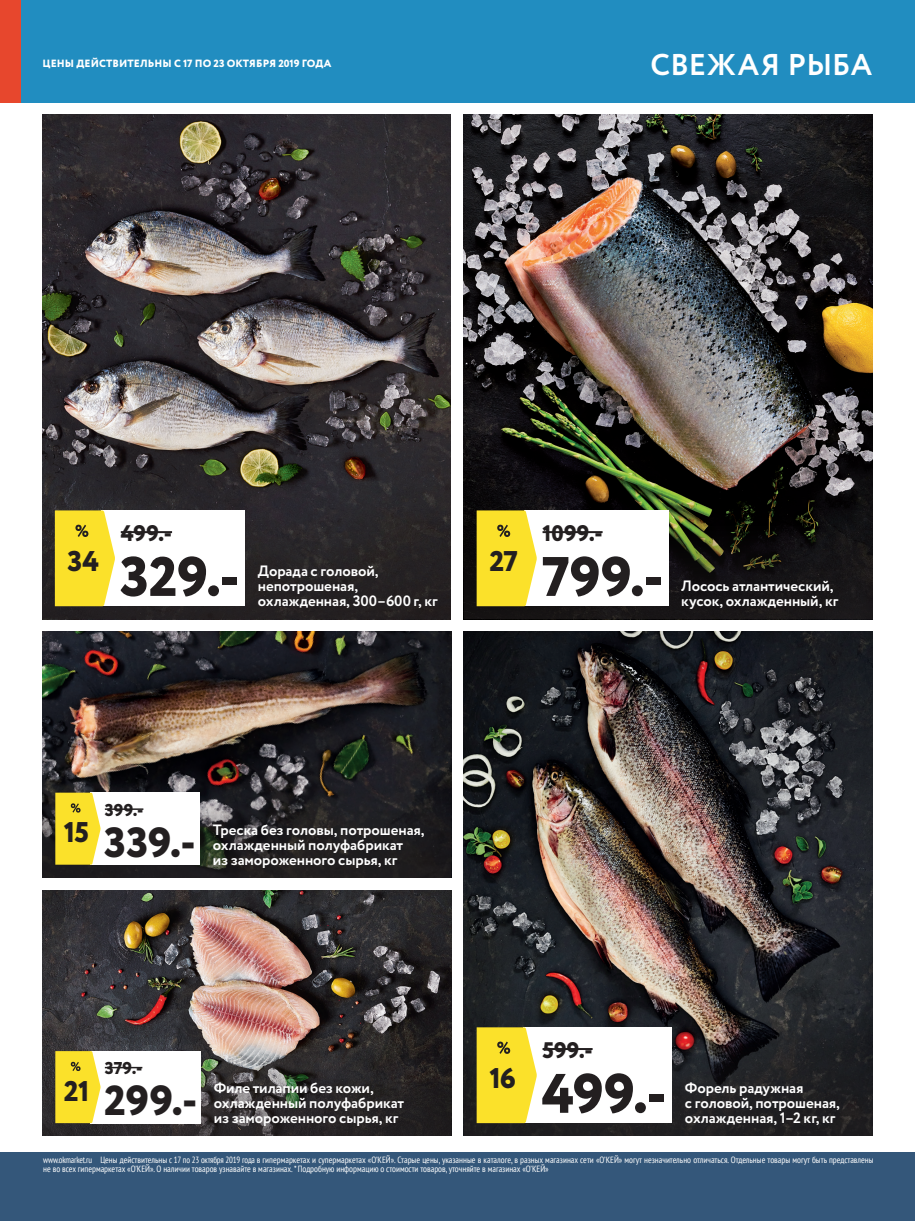
<style>
.page{position:relative;width:915px;height:1221px;background:#fff}
.page>*{position:absolute;margin:0;border:0;box-sizing:border-box;transform-origin:0 0}
.fresh_dominant_red{font:800 55.5px "Circe";letter-spacing:-.005em;color:#231f20}
.fresh_red{font:800 42px "Circe";letter-spacing:-.005em;color:#231f20}
.t1{font:700 30px "Circe";letter-spacing:.005em;color:#fff}
.fresh_discount{font:800 28.5px "Circe";letter-spacing:-.025em;color:#231f20}
.fresh_dominant_black{font:800 22.5px "Circe";letter-spacing:.01em;color:#231f20}
.fresh_black{font:800 17.1px "Circe";color:#231f20}
.fresh_dominant_text{font:700 15px/15px "Circe";letter-spacing:-.005em;color:#fff}
.t2{font:800 10.5px "Circe";letter-spacing:.01em;color:#fff}
.t3{font:condensed 9px/9px "PT Sans";color:#fff;scale:.95 1}
</style>
<div class="page">
<div style="left:0;top:1152px;width:21px;height:68px;background:#34577a"></div>
<div style="left:21px;top:1152px;width:893px;height:68px;background:#34577a"></div>
<div style="left:21px;top:0;width:893px;height:102px;background:#218dc0"></div>
<div style="left:0;top:0;width:21px;height:102px;background:#e7472d"></div>
<img style="left:42px;top:115px;width:408px;height:405px">
<div style="left:42px;top:520px;width:408px;height:99px;background:#231f20"></div>
<div style="left:102px;top:510px;width:143px;height:96px;background:#fff"></div>
<hr style="left:121px;top:531px;width:51px;height:2px;background:#231f20">
<svg style="left:55px;top:510px;width:60px;height:96px;background:#f7e03d"></svg>
<img style="left:43px;top:631px;width:408px;height:161px">
<svg style="left:43px;top:792px;width:408px;height:85px;background:#262426"></svg>
<div style="left:91px;top:792px;width:109px;height:72px;background:#fff"></div>
<hr style="left:105px;top:808px;width:38px;height:1px;background:#231f20">
<svg style="left:55px;top:792px;width:45px;height:72px;background:#f5de3b"></svg>
<img style="left:43px;top:890px;width:408px;height:160px">
<svg style="left:43px;top:1050px;width:408px;height:85px;background:#353333"></svg>
<div style="left:91px;top:1051px;width:110px;height:72px;background:#fff"></div>
<hr style="left:105px;top:1066px;width:37px;height:2px;background:#231f20">
<svg style="left:55px;top:1051px;width:45px;height:72px;background:#f6df3b"></svg>
<img style="left:463px;top:631px;width:409px;height:406px">
<div style="left:463px;top:1037px;width:409px;height:98px;background:#231f20"></div>
<div style="left:523px;top:1027px;width:149px;height:96px;background:#fff"></div>
<hr style="left:542px;top:1047px;width:50px;height:2px;background:#231f20">
<svg style="left:476px;top:1027px;width:60px;height:96px;background:#f5de3a"></svg>
<img style="left:463px;top:115px;width:409px;height:405px">
<svg style="left:463px;top:520px;width:409px;height:99px;background:#191815"></svg>
<div style="left:523px;top:510px;width:145px;height:96px;background:#fff"></div>
<hr style="left:542px;top:531px;width:60px;height:2px;background:#231f20">
<svg style="left:476px;top:510px;width:60px;height:96px;background:#f4dd3a"></svg>
<p class="t2" style="left:43px;top:57px;width:290px">ЦЕНЫ ДЕЙСТВИТЕЛЬНЫ С 17 ПО 23 ОКТЯБРЯ 2019 ГОДА</p>
<h3 class="t1" style="left:650px;top:45px;width:223px">СВЕЖАЯ РЫБА</h3>
<p class="fresh_discount" style="left:68px;top:542px;width:33px">34</p>
<p class="fresh_dominant_black" style="left:121px;top:518px;width:53px">499.-</p>
<p class="fresh_dominant_red" style="left:120px;top:539px;width:121px">329.-</p>
<p class="fresh_dominant_text" style="left:258px;top:564px;width:181px">Дорада с головой, непотрошеная, охлажденная, 300–600 г, кг</p>
<p class="fresh_discount" style="left:489px;top:542px;width:30px">27</p>
<p class="fresh_dominant_black" style="left:542px;top:518px;width:62px">1099.-</p>
<p class="fresh_dominant_red" style="left:541px;top:539px;width:123px">799.-</p>
<p class="fresh_dominant_text" style="left:681px;top:579px;width:159px">Лосось атлантический, кусок, охлажденный, кг</p>
<p class="fresh_black" style="left:105px;top:798px;width:40px">399.-</p>
<p class="fresh_discount" style="left:64px;top:813px;width:27px">15</p>
<p class="fresh_dominant_text" style="left:213px;top:822px;width:213px">Треска без головы, потрошеная, охлажденный полуфабрикат<br>из замороженного сырья, кг</p>
<p class="fresh_red" style="left:104px;top:813px;width:93px">339.-</p>
<p class="fresh_dominant_black" style="left:542px;top:1034px;width:52px">599.-</p>
<p class="fresh_black" style="left:105px;top:1056px;width:39px">379.-</p>
<p class="fresh_discount" style="left:489px;top:1058px;width:28px">16</p>
<p class="fresh_discount" style="left:64px;top:1071px;width:27px">21</p>
<p class="fresh_dominant_text" style="left:214px;top:1081px;width:192px">Филе тилапии без кожи, охлажденный полуфабрикат из замороженного сырья, кг</p>
<p class="fresh_dominant_red" style="left:541px;top:1056px;width:126px">499.-</p>
<p class="fresh_red" style="left:104px;top:1072px;width:95px">299.-</p>
<p class="fresh_dominant_text" style="left:684px;top:1081px;width:156px">Форель радужная<br>с головой, потрошеная, охлажденная, 1–2 кг, кг</p>
<p class="t3" style="left:43px;top:1154px;width:875px">www.okmarket.ru Цены действительны с 17 по 23 октября 2019 года в гипермаркетах и супермаркетах «О’КЕЙ». Старые цены, указанные в каталоге, в разных магазинах сети «О’КЕЙ» могут незначительно отличаться. Отдельные товары могут быть представлены не во всех гипермаркетах «О’КЕЙ». О наличии товаров узнавайте в магазинах. * Подробную информацию о стоимости товаров, уточняйте в магазинах «О’КЕЙ»</p>
</div>
